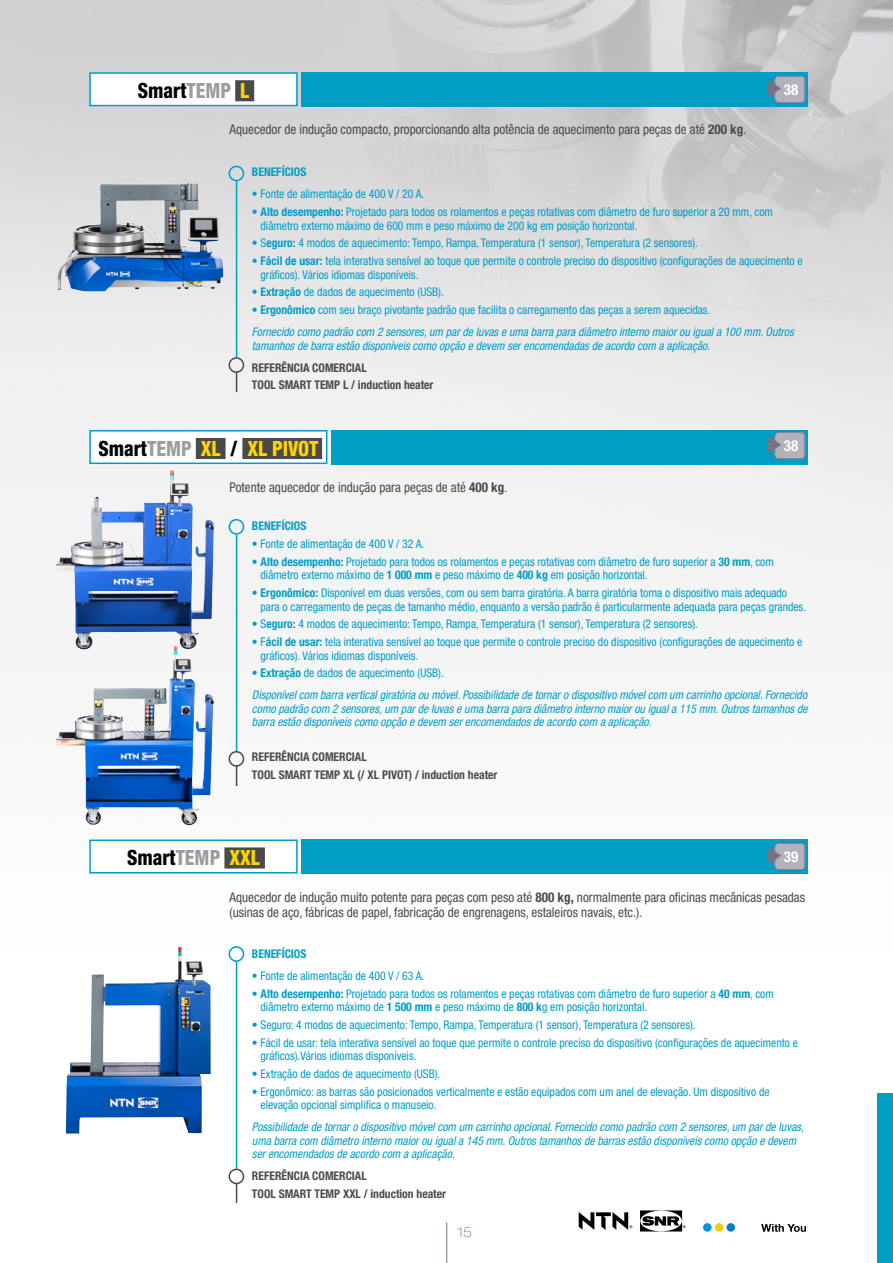
<style>
.page{position:relative;width:893px;height:1263px;background:#fff}
.page>*{position:absolute;margin:0;border:0;box-sizing:border-box;transform-origin:0 0}
.t1{font:800 condensed 21px "Helvetica Neue";color:#000;scale:.92 1}
.t2{font:800 condensed 21px "Helvetica Neue";color:#ffd500;scale:.92 1}
.t3{font:700 condensed 15px "Helvetica Neue";color:#fff}
.t4{font:condensed 13.5px/15px "Helvetica Neue";color:#4a4a49}
.t5{font:100 expanded 13.5px "Helvetica Neue";color:#85746e}
.t6{font:condensed 12px/13.5px "Helvetica Neue";color:#009dc5}
.t7{font:italic condensed 12px/13.5px "Helvetica Neue";color:#009dc5}
.t8{font:700 condensed 12px/17.7px "Helvetica Neue";color:#4a4a49}
.t9{font:700 condensed 12px "Helvetica Neue";color:#009dc5}
.s1{color:#9d9d9c}
.s2{color:#ffd500}
.s3{font-weight:700}
.s4{font-style:normal}
.s5{font-weight:700;font-style:normal}
.s6{color:#000}
</style>
<div class="page">
<img style="left:0;top:0;width:893px;height:1263px">
<hr style="left:236px;top:180px;width:1px;height:177px;background:#009dc5">
<hr style="left:236px;top:962px;width:1px;height:207px;background:#009dc5">
<hr style="left:236px;top:535px;width:1px;height:217px;background:#009dc5">
<div style="left:229px;top:166px;width:15px;height:15px;border:2px solid #009dc5;border-radius:50%"></div>
<div style="left:229px;top:946px;width:15px;height:16px;border:2px solid #009dc5;border-radius:50%"></div>
<div style="left:229px;top:519px;width:15px;height:16px;border:2px solid #009dc5;border-radius:50%"></div>
<div style="left:302px;top:72px;width:506px;height:34px;background:#009dc5"></div>
<div style="left:90px;top:73px;width:207px;height:33px;background:#fff"></div>
<div style="left:235px;top:80px;width:19px;height:21px;background:#4a4a49"></div>
<div style="left:89px;top:72px;width:209px;height:34px;border:2px solid #009dc5"></div>
<div style="left:302px;top:839px;width:506px;height:34px;background:#009dc5"></div>
<div style="left:90px;top:840px;width:207px;height:33px;background:#fff"></div>
<div style="left:224px;top:847px;width:41px;height:21px;background:#4a4a49"></div>
<div style="left:89px;top:839px;width:209px;height:34px;border:2px solid #009dc5"></div>
<div style="left:332px;top:430px;width:476px;height:34px;background:#009dc5"></div>
<div style="left:90px;top:431px;width:237px;height:32px;background:#fff"></div>
<div style="left:196px;top:438px;width:30px;height:21px;background:#4a4a49"></div>
<div style="left:242px;top:438px;width:80px;height:21px;background:#4a4a49"></div>
<div style="left:89px;top:430px;width:238px;height:34px;border:2px solid #009dc5"></div>
<img style="left:57px;top:183px;width:166px;height:108px">
<img style="left:56px;top:469px;width:159px;height:176px">
<img style="left:56px;top:645px;width:159px;height:180px">
<img style="left:66px;top:946px;width:145px;height:187px">
<svg style="left:236px;top:373px;width:1px;height:19px"></svg>
<div style="left:229px;top:357px;width:15px;height:16px;border:2px solid #4a4a49;border-radius:50%"></div>
<svg style="left:236px;top:1184px;width:1px;height:19px"></svg>
<div style="left:229px;top:1168px;width:15px;height:16px;border:2px solid #4a4a49;border-radius:50%"></div>
<svg style="left:236px;top:767px;width:1px;height:19px"></svg>
<div style="left:229px;top:751px;width:15px;height:16px;border:2px solid #4a4a49;border-radius:50%"></div>
<div style="left:775px;top:76px;width:30px;height:27px;background:#b3b2bc;border-radius:4px"></div>
<div style="left:774px;top:76px;width:31px;height:27px;border:1px solid #005098;border-radius:4px"></div>
<div style="left:774px;top:76px;width:32px;height:27px;border:1px solid #9293a1;border-radius:4px"></div>
<svg style="left:768px;top:80px;width:13px;height:17px"></svg>
<div style="left:775px;top:432px;width:30px;height:27px;background:#b3b2bc;border-radius:4px"></div>
<div style="left:774px;top:432px;width:31px;height:27px;border:1px solid #005098;border-radius:4px"></div>
<div style="left:774px;top:432px;width:32px;height:27px;border:1px solid #9293a1;border-radius:4px"></div>
<svg style="left:768px;top:436px;width:13px;height:17px"></svg>
<div style="left:775px;top:843px;width:30px;height:27px;background:#b3b2bc;border-radius:4px"></div>
<div style="left:774px;top:843px;width:31px;height:27px;border:1px solid #005098;border-radius:4px"></div>
<div style="left:774px;top:843px;width:32px;height:27px;border:1px solid #9293a1;border-radius:4px"></div>
<svg style="left:768px;top:847px;width:13px;height:17px"></svg>
<hr style="left:446px;top:1222px;width:1px;height:41px;background:#85746e">
<svg style="left:579px;top:1212px;width:53px;height:18px"></svg>
<svg style="left:640px;top:1210px;width:46px;height:21px"></svg>
<svg style="left:761px;top:1224px;width:45px;height:8px"></svg>
<div style="left:703px;top:1223px;width:9px;height:9px;background:#0095db;border-radius:50%"></div>
<div style="left:726px;top:1223px;width:9px;height:9px;background:#007dc6;border-radius:50%"></div>
<div style="left:715px;top:1223px;width:8px;height:9px;background:#eecd00;border-radius:50%"></div>
<div style="left:877px;top:1093px;width:16px;height:170px;background:#009dc5"></div>
<h1 class="t1" style="left:138px;top:77px;width:123px">Smart<span class="s1">TEMP</span> <span class="s2">L</span></h1>
<p class="t4" style="left:230px;top:122px;width:518px">Aquecedor de indução compacto, proporcionando alta potência de aquecimento para peças de até <span class="s3">200 kg</span>.</p>
<p class="t3" style="left:784px;top:80px;width:16px">38</p>
<p class="t9" style="left:252px;top:165px;width:56px">BENEFÍCIOS</p>
<p class="t6" style="left:252px;top:187px;width:174px">• Fonte de alimentação de 400 V / 20 A.</p>
<p class="t6" style="left:261px;top:205px;width:514px;text-indent:-9px">• <span class="s3">Alto desempenho:</span> Projetado para todos os rolamentos e peças rotativas com diâmetro de furo superior a 20 mm, com diâmetro externo máximo de 600 mm e peso máximo de 200 kg em posição horizontal.</p>
<p class="t6" style="left:252px;top:236px;width:448px">• S<span class="s3">eguro:</span> 4 modos de aquecimento: Tempo, Rampa, Temperatura (1 sensor), Temperatura (2 sensores).</p>
<p class="t6" style="left:261px;top:254px;width:544px;text-indent:-9px">• <span class="s3">Fácil de usar:</span> tela interativa sensível ao toque que permite o controle preciso do dispositivo (configurações de aquecimento e gráficos). Vários idiomas disponíveis.</p>
<p class="t6" style="left:252px;top:285px;width:193px">• <span class="s3">Extração</span> de dados de aquecimento (USB).</p>
<p class="t7" style="left:252px;top:299px;width:543px;line-height:22px"><span class="s4">•</span> <span class="s5">Ergonômico</span> <span class="s4">com seu braço pivotante padrão que facilita o carregamento das peças a serem aquecidas.<br></span>Fornecido como padrão com 2 sensores, um par de luvas e uma barra para diâmetro interno maior ou igual a 100 mm. Outros</p>
<p class="t7" style="left:252px;top:339px;width:460px">tamanhos de barra estão disponíveis como opção e devem ser encomendadas de acordo com a aplicação.</p>
<p class="t8" style="left:252px;top:358px;width:183px">REFERÊNCIA COMERCIAL<br>TOOL SMART TEMP L / induction heater</p>
<h1 class="t2" style="left:98px;top:435px;width:240px"><span class="s6">Smart</span><span class="s1">TEMP</span> XL <span class="s6">/</span> XL PIVOT</h1>
<p class="t4" style="left:230px;top:480px;width:279px">Potente aquecedor de indução para peças de até <span class="s3">400 kg</span>.</p>
<p class="t3" style="left:784px;top:437px;width:16px">38</p>
<p class="t9" style="left:252px;top:519px;width:56px">BENEFÍCIOS</p>
<p class="t6" style="left:252px;top:537px;width:174px">• Fonte de alimentação de 400 V / 32 A.</p>
<p class="t6" style="left:261px;top:555px;width:515px;text-indent:-9px">• <span class="s3">Alto desempenho:</span> Projetado para todos os rolamentos e peças rotativas com diâmetro de furo superior a <span class="s3">30 mm</span>, com diâmetro externo máximo de <span class="s3">1 000 mm</span> e peso máximo de <span class="s3">400 kg</span> em posição horizontal.</p>
<p class="t6" style="left:261px;top:586px;width:547px;text-indent:-9px">• <span class="s3">Ergonômico:</span> Disponível em duas versões, com ou sem barra giratória. A barra giratória torna o dispositivo mais adequado para o carregamento de peças de tamanho médio, enquanto a versão padrão é particularmente adequada para peças grandes.</p>
<p class="t6" style="left:252px;top:617px;width:448px">• S<span class="s3">eguro:</span> 4 modos de aquecimento: Tempo, Rampa, Temperatura (1 sensor), Temperatura (2 sensores).</p>
<p class="t6" style="left:261px;top:635px;width:543px;text-indent:-9px">• F<span class="s3">ácil de usar:</span> tela interativa sensível ao toque que permite o controle preciso do dispositivo (configurações de aquecimento e gráficos). Vários idiomas disponíveis.</p>
<p class="t7" style="left:252px;top:662px;width:557px;line-height:22px"><span class="s4">•</span> <span class="s5">Extração</span> <span class="s4">de dados de aquecimento (USB).<br></span>Disponível com barra vertical giratória ou móvel. Possibilidade de tornar o dispositivo móvel com um carrinho opcional. Fornecido</p>
<p class="t7" style="left:252px;top:702px;width:557px">como padrão com 2 sensores, um par de luvas e uma barra para diâmetro interno maior ou igual a 115 mm. Outros tamanhos de barra estão disponíveis como opção e devem ser encomendados de acordo com a aplicação.</p>
<p class="t8" style="left:252px;top:748px;width:247px">REFERÊNCIA COMERCIAL<br>TOOL SMART TEMP XL (/ XL PIVOT) / induction heater</p>
<h1 class="t1" style="left:127px;top:844px;width:146px">Smart<span class="s1">TEMP</span> <span class="s2">XXL</span></h1>
<p class="t3" style="left:784px;top:848px;width:16px">39</p>
<p class="t4" style="left:230px;top:889px;width:577px">Aquecedor de indução muito potente para peças com peso até <span class="s3">800 kg,</span> normalmente para oficinas mecânicas pesadas (usinas de aço, fábricas de papel, fabricação de engrenagens, estaleiros navais, etc.).</p>
<p class="t9" style="left:252px;top:946px;width:56px">BENEFÍCIOS</p>
<p class="t6" style="left:252px;top:969px;width:174px">• Fonte de alimentação de 400 V / 63 A.</p>
<p class="t6" style="left:261px;top:987px;width:515px;text-indent:-9px">• <span class="s3">Alto desempenho:</span> Projetado para todos os rolamentos e peças rotativas com diâmetro de furo superior a <span class="s3">40 mm</span>, com diâmetro externo máximo de <span class="s3">1 500 mm</span> e peso máximo de <span class="s3">800 k</span>g em posição horizontal.</p>
<p class="t6" style="left:252px;top:1018px;width:445px">• Seguro: 4 modos de aquecimento: Tempo, Rampa, Temperatura (1 sensor), Temperatura (2 sensores).</p>
<p class="t6" style="left:261px;top:1036px;width:539px;text-indent:-9px">• Fácil de usar: tela interativa sensível ao toque que permite o controle preciso do dispositivo (configurações de aquecimento e gráficos).Vários idiomas disponíveis.</p>
<p class="t6" style="left:252px;top:1067px;width:190px">• Extração de dados de aquecimento (USB).</p>
<p class="t6" style="left:261px;top:1085px;width:510px;text-indent:-9px">• Ergonômico: as barras são posicionados verticalmente e estão equipados com um anel de elevação. Um dispositivo de elevação opcional simplifica o manuseio.</p>
<p class="t7" style="left:252px;top:1120px;width:553px">Possibilidade de tornar o dispositivo móvel com um carrinho opcional. Fornecido como padrão com 2 sensores, um par de luvas, uma barra com diâmetro interno maior ou igual a 145 mm. Outros tamanhos de barras estão disponíveis como opção e devem ser encomendados de acordo com a aplicação.</p>
<p class="t8" style="left:252px;top:1167px;width:196px">REFERÊNCIA COMERCIAL<br>TOOL SMART TEMP XXL / induction heater</p>
<p class="t5" style="left:457px;top:1224px;width:16px">15</p>
</div>
